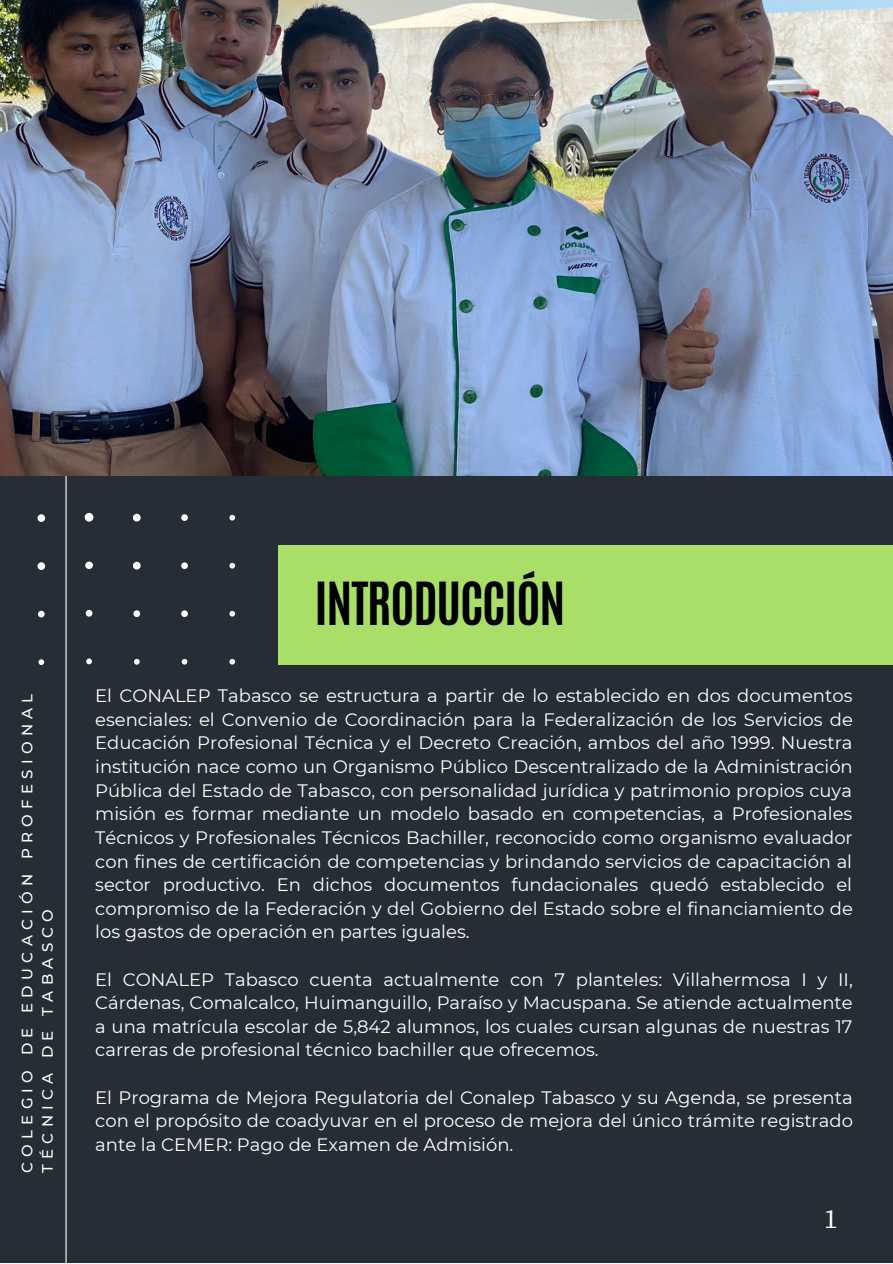
<style>
.page{position:relative;width:893px;height:1264px;background:#fff}
.page>*{position:absolute;margin:0;border:0;box-sizing:border-box;transform-origin:0 0}
.t1{font:700 49.5px "Antonio";letter-spacing:-.025em;color:#000}
.t2{font:27px "Source Serif Pro";color:#fff}
.t3{font:18px/23.5px "Montserrat";color:#fff;text-align:justify}
.t4{font:500 15px/20.2px "Montserrat";letter-spacing:.355em;color:#fff}
</style>
<div class="page">
<div style="left:0;top:0;width:892px;height:1262px;background:#272d34"></div>
<hr style="left:65px;top:0;width:2px;height:1262px;background:#fff">
<div style="left:278px;top:545px;width:614px;height:119px;background:#a9de68"></div>
<svg style="left:37px;top:476px;width:198px;height:189px"></svg>
<img style="left:0;top:0;width:892px;height:476px">
<p class="t4" style="left:17px;top:1173px;width:481px;rotate:-90deg">COLEGIO DE EDUCACIÓN PROFESIONAL<br>TÉCNICA DE TABASCO</p>
<h1 class="t1" style="left:314px;top:568px;width:252px">INTRODUCCIÓN</h1>
<p class="t3" style="left:95px;top:684px;width:759px">El CONALEP Tabasco se estructura a partir de lo establecido en dos documentos esenciales: el Convenio de Coordinación para la Federalización de los Servicios de Educación Profesional Técnica y el Decreto Creación, ambos del año 1999. Nuestra institución nace como un Organismo Público Descentralizado de la Administración Pública del Estado de Tabasco, con personalidad jurídica y patrimonio propios cuya misión es formar mediante un modelo basado en competencias, a Profesionales Técnicos y Profesionales Técnicos Bachiller, reconocido como organismo evaluador con fines de certificación de competencias y brindando servicios de capacitación al sector productivo. En dichos documentos fundacionales quedó establecido el compromiso de la Federación y del Gobierno del Estado sobre el financiamiento de los gastos de operación en partes iguales.</p>
<p class="t3" style="left:95px;top:967px;width:759px">El CONALEP Tabasco cuenta actualmente con 7 planteles: Villahermosa I y II, Cárdenas, Comalcalco, Huimanguillo, Paraíso y Macuspana. Se atiende actualmente a una matrícula escolar de 5,842 alumnos, los cuales cursan algunas de nuestras 17 carreras de profesional técnico bachiller que ofrecemos.</p>
<p class="t3" style="left:95px;top:1085px;width:759px">El Programa de Mejora Regulatoria del Conalep Tabasco y su Agenda, se presenta con el propósito de coadyuvar en el proceso de mejora del único trámite registrado ante la CEMER: Pago de Examen de Admisión.</p>
<h2 class="t2" style="left:823px;top:1203px;width:15px">1</h2>
</div>
